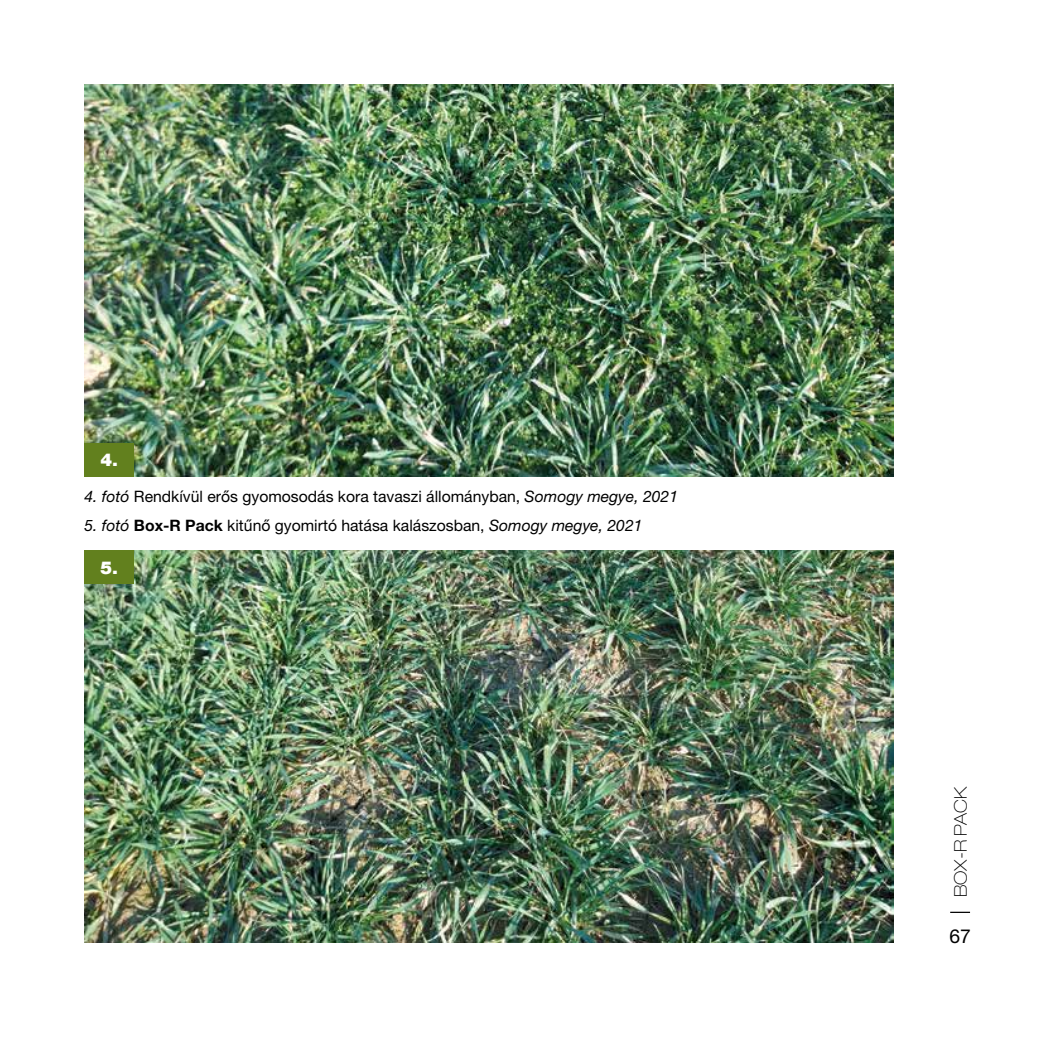
<style>
.page{position:relative;width:1042px;height:1042px;background:#fff}
.page>*{position:absolute;margin:0;border:0;box-sizing:border-box;transform-origin:0 0}
.t1{font:19.25px "Helvetica Neue LT Pro";color:#000}
.t2{font:100 expanded 17.5px "Helvetica Neue LT Pro";color:#000}
.t3{font:900 17.5px "Helvetica Neue LT Com";color:#fff}
.t4{font:15.75px "Helvetica Neue LT Pro";color:#000}
.s1{font-style:italic}
.s2{font-weight:700}
</style>
<div class="page">
<hr style="left:950px;top:911px;width:20px;height:2px;background:#000">
<img style="left:84px;top:84px;width:809px;height:392px">
<img style="left:84px;top:551px;width:809px;height:392px">
<div style="left:84px;top:551px;width:50px;height:33px;background:#62801e"></div>
<div style="left:84px;top:443px;width:50px;height:33px;background:#62801e"></div>
<p class="t3" style="left:100px;top:449px;width:19px">4.</p>
<p class="t4" style="left:84px;top:487px;width:595px"><span class="s1">4. fotó</span> Rendkívül erős gyomosodás kora tavaszi állományban, <span class="s1">Somogy megye, 2021</span></p>
<p class="t4" style="left:84px;top:516px;width:560px"><span class="s1">5. fotó</span> <span class="s2">Box-R Pack</span> kitűnő gyomirtó hatása kalászosban, <span class="s1">Somogy megye, 2021</span></p>
<p class="t3" style="left:100px;top:557px;width:19px">5.</p>
<p class="t2" style="left:950px;top:897px;width:113px;rotate:-90deg">Box-R Pack</p>
<p class="t1" style="left:949px;top:924px;width:23px">67</p>
</div>
